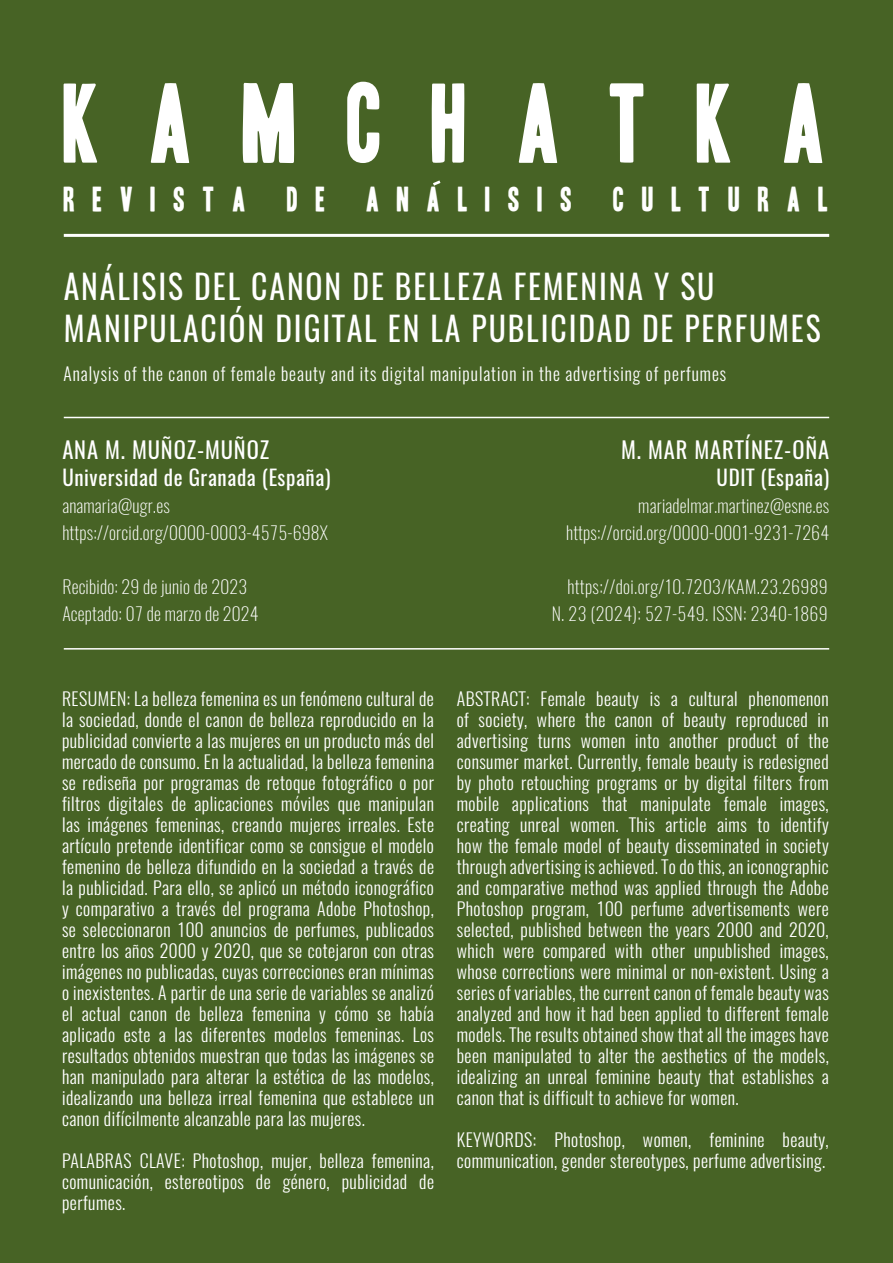
<style>
.page{position:relative;width:893px;height:1263px;background:#476325}
.page>*{position:absolute;margin:0;border:0;box-sizing:border-box;transform-origin:0 0}
.t1{font:97.5px "Headline One HPLHS";letter-spacing:.5em;color:#fff}
.t2{font:33px/42px "Oswald";letter-spacing:.06em;color:#fff;scale:.96 1}
.t3{font:30px "Headline One HPLHS";letter-spacing:.59em;color:#fff}
.t4{font:22.5px "Oswald";letter-spacing:.04em;color:#fff}
.t5{font:21px "Oswald";letter-spacing:.03em;color:#fff}
.t6{font:italic 300 18px/21px "Oswald";letter-spacing:.02em;color:#fff}
.t7{font:200 18px "Oswald";letter-spacing:.01em;color:#fff}
.t8{font:italic 300 18px "Oswald";letter-spacing:.05em;color:#fff}
</style>
<div class="page">
<svg style="left:433px;top:180px;width:8px;height:6px"></svg>
<hr style="left:64px;top:234px;width:765px;height:3px;background:#fff">
<hr style="left:64px;top:417px;width:765px;height:1px;background:#fff">
<hr style="left:64px;top:648px;width:765px;height:2px;background:#fff">
<p class="t1" style="left:64px;top:77px;width:764px">KAMCHATKA</p>
<p class="t3" style="left:64px;top:185px;width:184px">REVISTA</p>
<p class="t3" style="left:287px;top:185px;width:40px">D E</p>
<p class="t3" style="left:366px;top:185px;width:208px">ANALISIS</p>
<p class="t3" style="left:613px;top:185px;width:216px">CULTURAL</p>
<p class="t2" style="left:64px;top:266px;width:790px">ANÁLISIS DEL CANON DE BELLEZA FEMENINA Y SU<br>MANIPULACIÓN DIGITAL EN LA PUBLICIDAD DE PERFUMES</p>
<p class="t8" style="left:64px;top:361px;width:667px">Analysis of the canon of female beauty and its digital manipulation in the advertising of perfumes</p>
<p class="t4" style="left:62px;top:434px;width:208px">ANA M. MUÑOZ-MUÑOZ</p>
<p class="t5" style="left:62px;top:463px;width:270px">Universidad de Granada (España)</p>
<p class="t7" style="left:62px;top:494px;width:109px">anamaria@ugr.es</p>
<p class="t7" style="left:62px;top:521px;width:267px">https://orcid.org/0000-0003-4575-698X</p>
<p class="t7" style="left:62px;top:575px;width:186px">Recibido: 29 de junio de 2023</p>
<p class="t7" style="left:62px;top:602px;width:198px">Aceptado: 07 de marzo de 2024</p>
<p class="t4" style="left:621px;top:434px;width:210px">M. MAR MARTÍNEZ-OÑA</p>
<p class="t5" style="left:717px;top:463px;width:114px">UDIT (España)</p>
<p class="t7" style="left:638px;top:494px;width:192px">mariadelmar.martinez@esne.es</p>
<p class="t7" style="left:566px;top:521px;width:265px">https://orcid.org/0000-0001-9231-7264</p>
<p class="t7" style="left:567px;top:575px;width:262px">https://doi.org/10.7203/KAM.23.26989</p>
<p class="t7" style="left:552px;top:602px;width:278px">N. 23 (2024): 527-549. ISSN: 2340-1869</p>
<p class="t6" style="left:62px;top:688px;width:376px">RESUMEN: La belleza femenina es un fenómeno cultural de la sociedad, donde el canon de belleza reproducido en la publicidad convierte a las mujeres en un producto más del mercado de consumo. En la actualidad, la belleza femenina se rediseña por programas de retoque fotográfico o por filtros digitales de aplicaciones móviles que manipulan las imágenes femeninas, creando mujeres irreales. Este artículo pretende identificar como se consigue el modelo femenino de belleza difundido en la sociedad a través de la publicidad. Para ello, se aplicó un método iconográfico y comparativo a través del programa Adobe Photoshop, se seleccionaron 100 anuncios de perfumes, publicados entre los años 2000 y 2020, que se cotejaron con otras imágenes no publicadas, cuyas correcciones eran mínimas o inexistentes. A partir de una serie de variables se analizó el actual canon de belleza femenina y cómo se había aplicado este a las diferentes modelos femeninas. Los resultados obtenidos muestran que todas las imágenes se han manipulado para alterar la estética de las modelos, idealizando una belleza irreal femenina que establece un canon difícilmente alcanzable para las mujeres.</p>
<p class="t6" style="left:62px;top:1150px;width:376px;text-align:justify">PALABRAS CLAVE: Photoshop, mujer, belleza femenina, comunicación, estereotipos de género, publicidad de perfumes.</p>
<p class="t6" style="left:457px;top:688px;width:376px">ABSTRACT: Female beauty is a cultural phenomenon of society, where the canon of beauty reproduced in advertising turns women into another product of the consumer market. Currently, female beauty is redesigned by photo retouching programs or by digital filters from mobile applications that manipulate female images, creating unreal women. This article aims to identify how the female model of beauty disseminated in society through advertising is achieved.To do this,an iconographic and comparative method was applied through the Adobe Photoshop program, 100 perfume advertisements were selected, published between the years 2000 and 2020, which were compared with other unpublished images, whose corrections were minimal or non-existent. Using a series of variables, the current canon of female beauty was analyzed and how it had been applied to different female models. The results obtained show that all the images have been manipulated to alter the aesthetics of the models, idealizing an unreal feminine beauty that establishes a canon that is difficult to achieve for women.</p>
<p class="t6" style="left:457px;top:1129px;width:376px">KEYWORDS: Photoshop, women, feminine beauty, communication, gender stereotypes, perfume advertising.</p>
</div>
